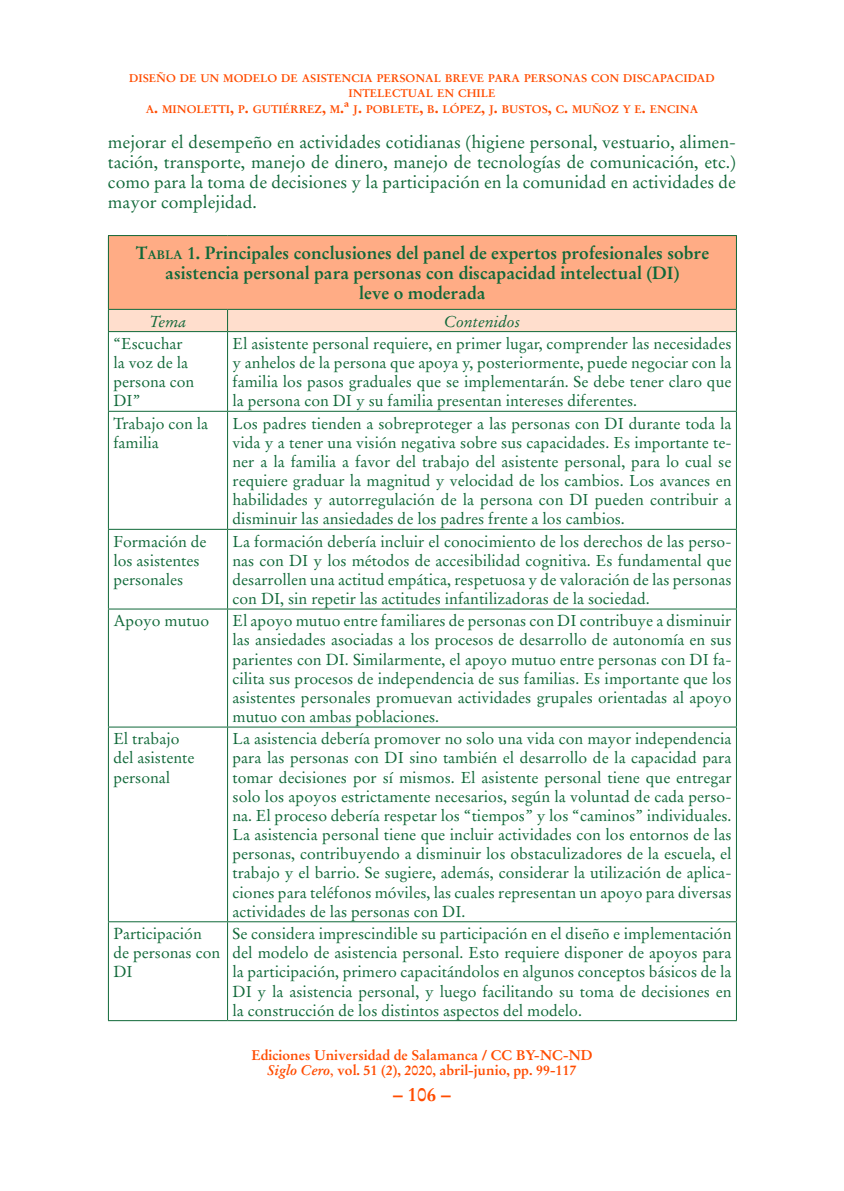
<style>
.page{position:relative;width:844px;height:1191px;background:#fff}
.page>*{position:absolute;margin:0;border:0;box-sizing:border-box;transform-origin:0 0}
.t1{font:700 19.25px "Stempel Garamond";color:#ff4c00}
.TEX_de_párrafo_N_par{font:17.5px/20.1px "Stempel Garamond";color:#0f6838;text-align:justify}
.TEX_de_párrafo_N_par-2{font:700 17.5px/20.1px "Stempel Garamond";color:#0f6838;text-align:center}
.t2{font:15.75px/19.2px "Stempel Garamond";color:#0f6838;text-align:justify}
.t3{font:italic 15.75px "Stempel Garamond";color:#0f6838}
.t4{font:700 14px/15.8px "Stempel Garamond";color:#ff4c00;text-align:center}
.t5{font:700 11.03px/15.8px "Stempel Garamond";color:#ff4c00;text-align:center}
.s1{font-size:15.75px}
.s2{font-style:inherit}
.s3{font-size:12.25px}
.s4{font-style:italic}
.s5{font-weight:400}
</style>
<div class="page">
<div style="left:108px;top:235px;width:628px;height:74px;background:#ffac85"></div>
<hr style="left:108px;top:235px;width:119px;height:1px;background:#0f6838">
<hr style="left:108px;top:236px;width:1px;height:73px;background:#0f6838">
<hr style="left:227px;top:235px;width:509px;height:1px;background:#0f6838">
<hr style="left:735px;top:236px;width:1px;height:73px;background:#0f6838">
<div style="left:108px;top:309px;width:628px;height:22px;background:#ffdecd"></div>
<hr style="left:108px;top:331px;width:119px;height:1px;background:#0f6838">
<hr style="left:108px;top:332px;width:1px;height:79px;background:#0f6838">
<hr style="left:227px;top:331px;width:509px;height:1px;background:#0f6838">
<hr style="left:227px;top:332px;width:1px;height:79px;background:#0f6838">
<hr style="left:735px;top:332px;width:1px;height:79px;background:#0f6838">
<hr style="left:108px;top:411px;width:119px;height:1px;background:#0f6838">
<hr style="left:108px;top:412px;width:1px;height:117px;background:#0f6838">
<hr style="left:227px;top:411px;width:509px;height:1px;background:#0f6838">
<hr style="left:227px;top:412px;width:1px;height:117px;background:#0f6838">
<hr style="left:735px;top:412px;width:1px;height:117px;background:#0f6838">
<hr style="left:108px;top:529px;width:119px;height:1px;background:#0f6838">
<hr style="left:108px;top:530px;width:1px;height:78px;background:#0f6838">
<hr style="left:227px;top:529px;width:509px;height:1px;background:#0f6838">
<hr style="left:227px;top:530px;width:1px;height:78px;background:#0f6838">
<hr style="left:735px;top:530px;width:1px;height:78px;background:#0f6838">
<hr style="left:108px;top:608px;width:119px;height:1px;background:#0f6838">
<hr style="left:108px;top:609px;width:1px;height:117px;background:#0f6838">
<hr style="left:227px;top:608px;width:509px;height:1px;background:#0f6838">
<hr style="left:227px;top:609px;width:1px;height:117px;background:#0f6838">
<hr style="left:735px;top:609px;width:1px;height:117px;background:#0f6838">
<hr style="left:108px;top:726px;width:119px;height:1px;background:#0f6838">
<hr style="left:108px;top:727px;width:1px;height:194px;background:#0f6838">
<hr style="left:227px;top:726px;width:509px;height:1px;background:#0f6838">
<hr style="left:227px;top:727px;width:1px;height:194px;background:#0f6838">
<hr style="left:735px;top:727px;width:1px;height:194px;background:#0f6838">
<hr style="left:108px;top:921px;width:119px;height:1px;background:#0f6838">
<hr style="left:108px;top:922px;width:1px;height:98px;background:#0f6838">
<hr style="left:227px;top:921px;width:509px;height:1px;background:#0f6838">
<hr style="left:227px;top:922px;width:1px;height:98px;background:#0f6838">
<hr style="left:735px;top:922px;width:1px;height:98px;background:#0f6838">
<hr style="left:108px;top:1020px;width:119px;height:1px;background:#0f6838">
<hr style="left:227px;top:1020px;width:509px;height:1px;background:#0f6838">
<p class="t5" style="left:129px;top:70px;width:586px">DISEÑO DE UN MODELO DE ASISTENCIA PERSONAL BREVE PARA PERSONAS CON DISCAPACIDAD<br>INTELECTUAL EN CHILE<br>A<span class="s1">.</span> MINOLETTI<span class="s1">,</span> P<span class="s1">.</span> GUTIÉRREZ<span class="s1">,</span> M<span class="s1">.ª</span> J<span class="s1">.</span> POBLETE<span class="s1">,</span> B<span class="s1">.</span> LÓPEZ<span class="s1">,</span> J<span class="s1">.</span> BUSTOS<span class="s1">,</span> C<span class="s1">.</span> MUÑOZ Y E<span class="s1">.</span> ENCINA</p>
<p class="TEX_de_párrafo_N_par" style="left:108px;top:132px;width:629px">mejorar el desempeño en actividades cotidianas (higiene personal, vestuario, alimen&shy;tación, transporte, manejo de dinero, manejo de tecnologías de comunicación, etc.) como para la toma de decisiones y la participación en la comunidad en actividades de mayor complejidad.</p>
<p class="TEX_de_párrafo_N_par-2" style="left:136px;top:243px;width:575px"><span class="s2">T</span><span class="s3">ABLA</span> 1. Principales conclusiones del panel de expertos profesionales sobre asistencia personal para personas con discapacidad intelectual (DI)<br>leve o moderada</p>
<p class="t3" style="left:149px;top:311px;width:39px">Tema</p>
<p class="t3" style="left:444px;top:311px;width:78px">Contenidos</p>
<p class="t2" style="left:113px;top:334px;width:82px;text-align:left">“Escuchar la voz de la persona con<br>DI”</p>
<p class="t2" style="left:232px;top:334px;width:500px">El asistente personal requiere, en primer lugar, comprender las necesidades y anhelos de la persona que apoya y, posteriormente, puede negociar con la familia los pasos graduales que se implementarán. Se debe tener claro que la persona con DI y su familia presentan intereses diferentes.</p>
<p class="t2" style="left:113px;top:414px;width:96px">Trabajo con la familia</p>
<p class="t2" style="left:232px;top:413px;width:500px">Los padres tienden a sobreproteger a las personas con DI durante toda la vida y a tener una visión negativa sobre sus capacidades. Es importante te&shy;ner a la familia a favor del trabajo del asistente personal, para lo cual se requiere graduar la magnitud y velocidad de los cambios. Los avances en habilidades y autorregulación de la persona con DI pueden contribuir a disminuir las ansiedades de los padres frente a los cambios.</p>
<p class="t2" style="left:113px;top:532px;width:95px;text-align:left">Formación de los asistentes personales</p>
<p class="t2" style="left:232px;top:532px;width:500px">La formación debería incluir el conocimiento de los derechos de las perso&shy;nas con DI y los métodos de accesibilidad cognitiva. Es fundamental que desarrollen una actitud empática, respetuosa y de valoración de las personas con DI, sin repetir las actitudes infantilizadoras de la sociedad.</p>
<p class="t2" style="left:113px;top:611px;width:97px">Apoyo mutuo</p>
<p class="t2" style="left:232px;top:611px;width:500px">El apoyo mutuo entre familiares de personas con DI contribuye a disminuir las ansiedades asociadas a los procesos de desarrollo de autonomía en sus parientes con DI. Similarmente, el apoyo mutuo entre personas con DI fa&shy;cilita sus procesos de independencia de sus familias. Es importante que los asistentes personales promuevan actividades grupales orientadas al apoyo mutuo con ambas poblaciones.</p>
<p class="t2" style="left:113px;top:729px;width:82px;text-align:left">El trabajo del asistente personal</p>
<p class="t2" style="left:232px;top:729px;width:500px">La asistencia debería promover no solo una vida con mayor independencia para las personas con DI sino también el desarrollo de la capacidad para tomar decisiones por sí mismos. El asistente personal tiene que entregar solo los apoyos estrictamente necesarios, según la voluntad de cada perso&shy;na. El proceso debería respetar los “tiempos” y los “caminos” individuales.<br>La asistencia personal tiene que incluir actividades con los entornos de las personas, contribuyendo a disminuir los obstaculizadores de la escuela, el trabajo y el barrio. Se sugiere, además, considerar la utilización de aplica&shy;ciones para teléfonos móviles, las cuales representan un apoyo para diversas actividades de las personas con DI.</p>
<p class="t2" style="left:113px;top:924px;width:108px;text-align:left">Participación de personas con<br>DI</p>
<p class="t2" style="left:232px;top:924px;width:500px">Se considera imprescindible su participación en el diseño e implementación del modelo de asistencia personal. Esto requiere disponer de apoyos para la participación, primero capacitándolos en algunos conceptos básicos de la DI y la asistencia personal, y luego facilitando su toma de decisiones en la construcción de los distintos aspectos del modelo.</p>
<p class="t4" style="left:251px;top:1046px;width:342px">Ediciones Universidad de Salamanca / CC BY-NC-ND<br><span class="s4">Siglo Cero</span><span class="s5">,</span> vol. 51 (2), 2020, abril-junio, pp. 99-117</p>
<p class="t1" style="left:393px;top:1082px;width:59px">– 106 –</p>
</div>
